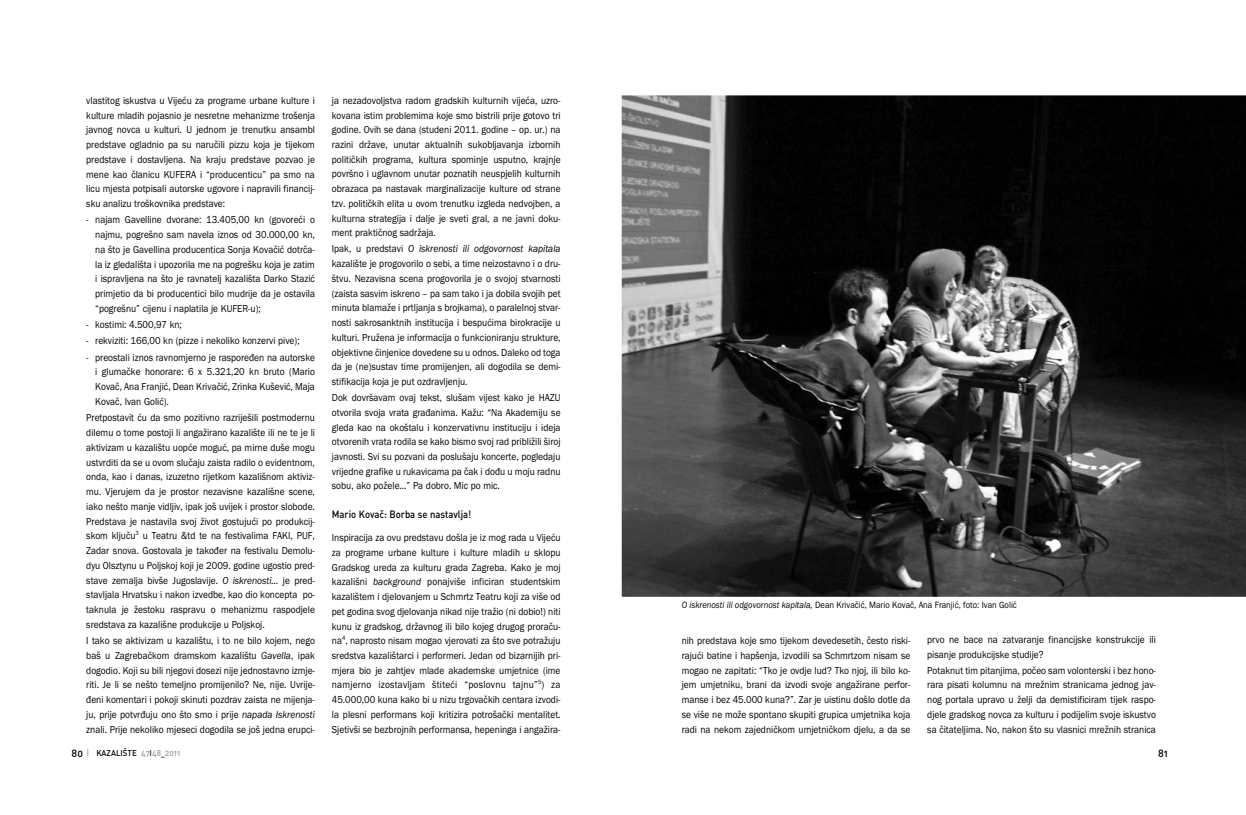
<style>
.page{position:relative;width:1246px;height:815px;background:#fff}
.page>*{position:absolute;margin:0;border:0;box-sizing:border-box;transform-origin:0 0}
.t1{font:10.5px/14.7px "Franklin Gothic";color:#000;text-align:justify;scale:.9 1}
.t2{font:10.5px "DIN Medium Rounded";color:#000;scale:.9 1}
.t3{font:10.5px "DIN Medium Rounded";color:#000}
.t4{font:9.45px "Franklin Gothic";color:#000;scale:.9 1}
.t5{font:8.4px "DIN Medium Rounded";color:#000;scale:.95 1}
.s1{font-style:italic}
.s2{font-size:10.5px}
.s3{font-size:9.45px;color:#969696}
.s4{color:#999}
</style>
<div class="page">
<img style="left:622px;top:95px;width:624px;height:501px">
<p class="t1" style="left:86px;top:94px;width:256px">vlastitog iskustva u Vijeću za programe urbane kulture i kulture mladih pojasnio je nesretne mehanizme trošenja javnog novca u kulturi. U jednom je trenutku ansambl predstave ogladnio pa su naručili pizzu koja je tijekom predstave i dostavljena. Na kraju predstave pozvao je mene kao članicu KUFERA i “producenticu” pa smo na licu mjesta potpisali autorske ugovore i napravili financij&shy;sku analizu troškovnika predstave:</p>
<p class="t1" style="left:95px;top:213px;width:246px;text-indent:-9px">- najam Gavelline dvorane: 13.405,00 kn (govoreći o naj mu, pogrešno sam navela iznos od 30.000,00 kn, na što je Gavellina producentica Sonja Kovačić dotrča&shy;la iz gledališta i upozorila me na pogrešku koja je zatim i is prav ljena na što je ravnatelj kazališta Darko Stazić primjetio da bi producentici bilo mudrije da je ostavila “pogrešnu” cijenu i naplatila je KUFER-u);</p>
<p class="t1" style="left:86px;top:318px;width:108px">- kostimi: 4.500,97 kn;</p>
<p class="t1" style="left:86px;top:334px;width:239px">- rekviziti: 166,00 kn (pizze i nekoliko konzervi pive);</p>
<p class="t1" style="left:95px;top:350px;width:246px;text-indent:-9px">- preostali iznos ravnomjerno je raspoređen na autorske i glumačke honorare: 6 x 5.321,20 kn bruto (Mario Kovač, Ana Franjić, Dean Krivačić, Zrinka Kušević, Maja Kovač, Ivan Golić).</p>
<p class="t1" style="left:86px;top:411px;width:256px">Pretpostavit ću da smo pozitivno razriješili postmodernu dilemu o tome postoji li angažirano kazalište ili ne te je li aktivizam u kazalištu uopće moguć, pa mirne duše mogu ustvrditi da se u ovom slučaju zaista radilo o evidentnom, onda, kao i danas, izuzetno rijetkom kazališnom aktiviz&shy;mu. Vjerujem da je prostor nezavisne kazališne scene, iako nešto manje vidljiv, ipak još uvijek i prostor slobode.<br>Predstava je nastavila svoj život gostujući po produkcij&shy;skom ključu<sup>3</sup> u Teatru &amp;td te na festivalima FAKI, PUF, Zadar snova. Gostovala je također na festivalu Demolu - dyu Olsztynu u Poljskoj koji je 2009. godine ugostio pred&shy;stave zemalja bivše Jugoslavije. <span class="s1">O iskrenosti…</span> je pred&shy;stavljala Hrvatsku i nakon izvedbe, kao dio koncepta po - taknula je žestoku raspravu o mehanizmu raspodjele sredstava za kazališne produkcije u Poljskoj.</p>
<p class="t1" style="left:86px;top:634px;width:256px">I tako se aktivizam u kazalištu, i to ne bilo kojem, nego baš u Zagrebačkom dramskom kazalištu <span class="s1">Gavella</span>, ipak dogodio. Koji su bili njegovi dosezi nije jednostavno izmje&shy;riti. Je li se nešto temeljno promijenilo? Ne, nije. Uvrije - đeni komentari i pokoji skinuti pozdrav zaista ne mijenja&shy;ju, prije potvrđuju ono što smo i prije <span class="s1">napada Iskrenosti </span>znali. Prije nekoliko mjeseci dogodila se još jedna erupci-</p>
<p class="t1" style="left:332px;top:94px;width:256px">ja nezadovoljstva radom gradskih kulturnih vijeća, uzro&shy;kovana istim problemima koje smo bistrili prije gotovo tri godine. Ovih se dana (studeni 2011. godine – op. ur.) na razini države, unutar aktualnih sukobljavanja izbornih političkih programa, kultura spominje usputno, krajnje površno i uglavnom unutar poznatih neuspjelih kulturnih obrazaca pa nastavak marginalizacije kulture od strane tzv. političkih elita u ovom trenutku izgleda nedvojben, a kulturna strategija i dalje je sveti gral, a ne javni doku&shy;ment praktičnog sadržaja.</p>
<p class="t1" style="left:332px;top:242px;width:256px">Ipak, u predstavi <span class="s1">O iskrenosti ili odgovornost kapitala </span>kazalište je progovorilo o sebi, a time neizostavno i o dru&shy;štvu. Nezavisna scena progovorila je o svojoj stvarnosti (zaista sasvim iskreno – pa sam tako i ja dobila svojih pet minuta blamaže i prtljanja s brojkama), o paralelnoj stvar&shy;nosti sakrosanktnih institucija i bespućima birokracije u kulturi. Pružena je informacija o funkcioniranju strukture, objektivne činjenice dovedene su u odnos. Daleko od toga da je (ne)sustav time promijenjen, ali dogodila se demi&shy;stifikacija koja je put ozdravljenju.</p>
<p class="t1" style="left:332px;top:391px;width:256px">Dok dovršavam ovaj tekst, slušam vijest kako je HAZU otvorila svoja vrata građanima. Kažu: “Na Akademiju se gleda kao na okoštalu i konzervativnu instituciju i ideja otvorenih vrata rodila se kako bismo svoj rad približili široj javnosti. Svi su pozvani da poslušaju koncerte, pogledaju vrijedne grafike u rukavicama pa čak i dođu u moju radnu sobu, ako požele…” Pa dobro. Mic po mic.</p>
<p class="t2" style="left:332px;top:510px;width:157px">Mario Kovač: Borba se nastavlja!</p>
<p class="t1" style="left:332px;top:531px;width:256px">Inspiracija za ovu predstavu došla je iz mog rada u Vijeću za programe urbane kulture i kulture mladih u sklopu Gradskog ureda za kulturu grada Zagreba. Kako je moj kazališni <span class="s1">background</span> ponajviše inficiran studentskim kazalištem i djelovanjem u Schmrtz Teatru koji za više od pet godina svog djelovanja nikad nije tražio (ni dobio!) niti kunu iz gradskog, državnog ili bilo kojeg drugog proraču&shy;na<sup>4</sup>, naprosto nisam mogao vjerovati za što sve po tražuju sredstva kazalištarci i performeri. Jedan od bizarnijih pri&shy;mjera bio je zahtjev mlade akademske umjetnice (ime namjerno izostavljam štiteći “poslovnu tajnu”<sup>5</sup>) za 45.000,00 kuna kako bi u nizu trgovačkih centara izvodi&shy;la plesni performans koji kritizira potrošački mentalitet.<br>Sjetivši se bezbrojnih performansa, hepeninga i angažira-</p>
<p class="t4" style="left:682px;top:602px;width:374px"><span class="s1">O iskrenosti ili od go vornost kapitala,</span> Dean Krivačić, Mario Kovač, Ana Franjić, foto: Ivan Golić</p>
<p class="t1" style="left:682px;top:634px;width:256px">nih predstava koje smo tijekom devedesetih, često riski&shy;rajući batine i hapšenja, izvodili sa Schmrtzom nisam se mogao ne zapitati: “Tko je ovdje lud? Tko njoj, ili bilo ko - jem umjetniku, brani da izvodi svoje angažirane perfor&shy;manse i bez 45.000 kuna?”. Zar je uistinu došlo dotle da se više ne može spontano skupiti grupica umjetnika koja radi na nekom zajedničkom umjetničkom djelu, a da se</p>
<p class="t1" style="left:927px;top:633px;width:256px">prvo ne bace na zatvaranje financijske konstrukcije ili pisanje produkcijske studije?</p>
<p class="t1" style="left:927px;top:663px;width:256px">Potaknut tim pitanjima, počeo sam volonterski i bez hono&shy;rara pisati kolumnu na mrežnim stranicama jednog jav&shy;nog portala upravo u želji da demistificiram tijek raspo&shy;djele gradskog novca za kulturu i podijelim svoje iskustvo sa čitateljima. No, nakon što su vlasnici mrežnih stranica</p>
<p class="t5" style="left:72px;top:750px;width:116px"><span class="s2">80</span> <span class="s3">I</span> KAZALIŠTE <span class="s4">47</span>I<span class="s4">48</span>_<span class="s4">2011</span></p>
<p class="t3" style="left:1158px;top:749px;width:12px">81</p>
</div>
